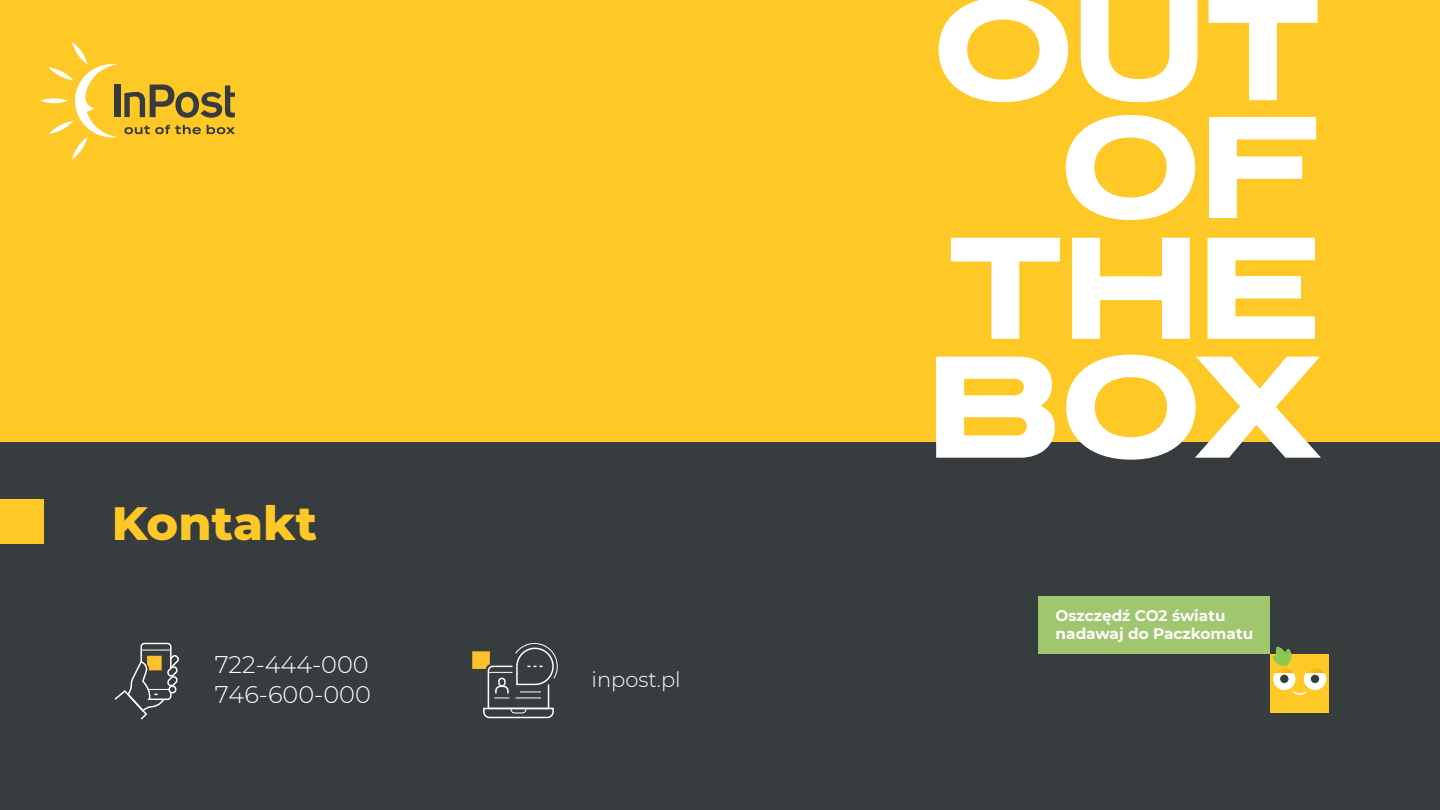
<style>
.page{position:relative;width:1440px;height:810px;background:#fff}
.page>*{position:absolute;margin:0;border:0;box-sizing:border-box;transform-origin:0 0}
.t1{font:800 47.78px "Montserrat";color:#fec827}
.t2{font:300 24.08px/30.1px "Montserrat";color:#fff}
.t3{font:300 21.08px "Montserrat";color:#fff}
.t4{font:700 15.3px/18.4px "Montserrat";color:#fff}
</style>
<div class="page">
<div style="left:1px;top:441px;width:1439px;height:368px;background:#373c3e"></div>
<div style="left:0;top:0;width:1440px;height:441px;background:#fec827"></div>
<div style="left:0;top:500px;width:43px;height:44px;background:#fec827"></div>
<svg style="left:114px;top:642px;width:65px;height:78px"></svg>
<svg style="left:472px;top:643px;width:86px;height:76px"></svg>
<div style="left:1270px;top:654px;width:59px;height:58px;background:#fec827"></div>
<svg style="left:1304px;top:668px;width:22px;height:22px"></svg>
<div style="left:1311px;top:675px;width:8px;height:8px;background:#363b3d;border-radius:50%"></div>
<svg style="left:1273px;top:668px;width:22px;height:22px"></svg>
<div style="left:1280px;top:675px;width:8px;height:8px;background:#363b3d;border-radius:50%"></div>
<svg style="left:1305px;top:668px;width:20px;height:5px"></svg>
<svg style="left:1293px;top:691px;width:14px;height:4px"></svg>
<svg style="left:1273px;top:647px;width:21px;height:26px"></svg>
<div style="left:1038px;top:597px;width:232px;height:57px;background:#a0c76f"></div>
<div style="left:114px;top:85px;width:6px;height:32px;background:#373b3e"></div>
<svg style="left:124px;top:85px;width:111px;height:33px"></svg>
<svg style="left:40px;top:98px;width:28px;height:5px"></svg>
<svg style="left:49px;top:42px;width:69px;height:117px"></svg>
<svg style="left:124px;top:125px;width:77px;height:9px"></svg>
<svg style="left:207px;top:125px;width:28px;height:9px"></svg>
<svg style="left:939px;top:0;width:129px;height:102px"></svg>
<svg style="left:1081px;top:0;width:116px;height:102px"></svg>
<svg style="left:1209px;top:0;width:109px;height:100px"></svg>
<svg style="left:1066px;top:115px;width:129px;height:105px"></svg>
<svg style="left:1209px;top:117px;width:107px;height:101px"></svg>
<svg style="left:951px;top:238px;width:109px;height:101px"></svg>
<svg style="left:1072px;top:238px;width:118px;height:101px"></svg>
<svg style="left:1208px;top:238px;width:107px;height:101px"></svg>
<svg style="left:936px;top:357px;width:119px;height:101px"></svg>
<svg style="left:1066px;top:355px;width:255px;height:105px"></svg>
<h1 class="t1" style="left:112px;top:488px;width:207px">Kontakt</h1>
<h2 class="t2" style="left:215px;top:649px;width:158px">722-444-000<br>746-600-000</h2>
<h3 class="t3" style="left:592px;top:666px;width:91px">inpost.pl</h3>
<p class="t4" style="left:1056px;top:605px;width:199px">Oszczędź CO2 światu nadawaj do Paczkomatu</p>
</div>
